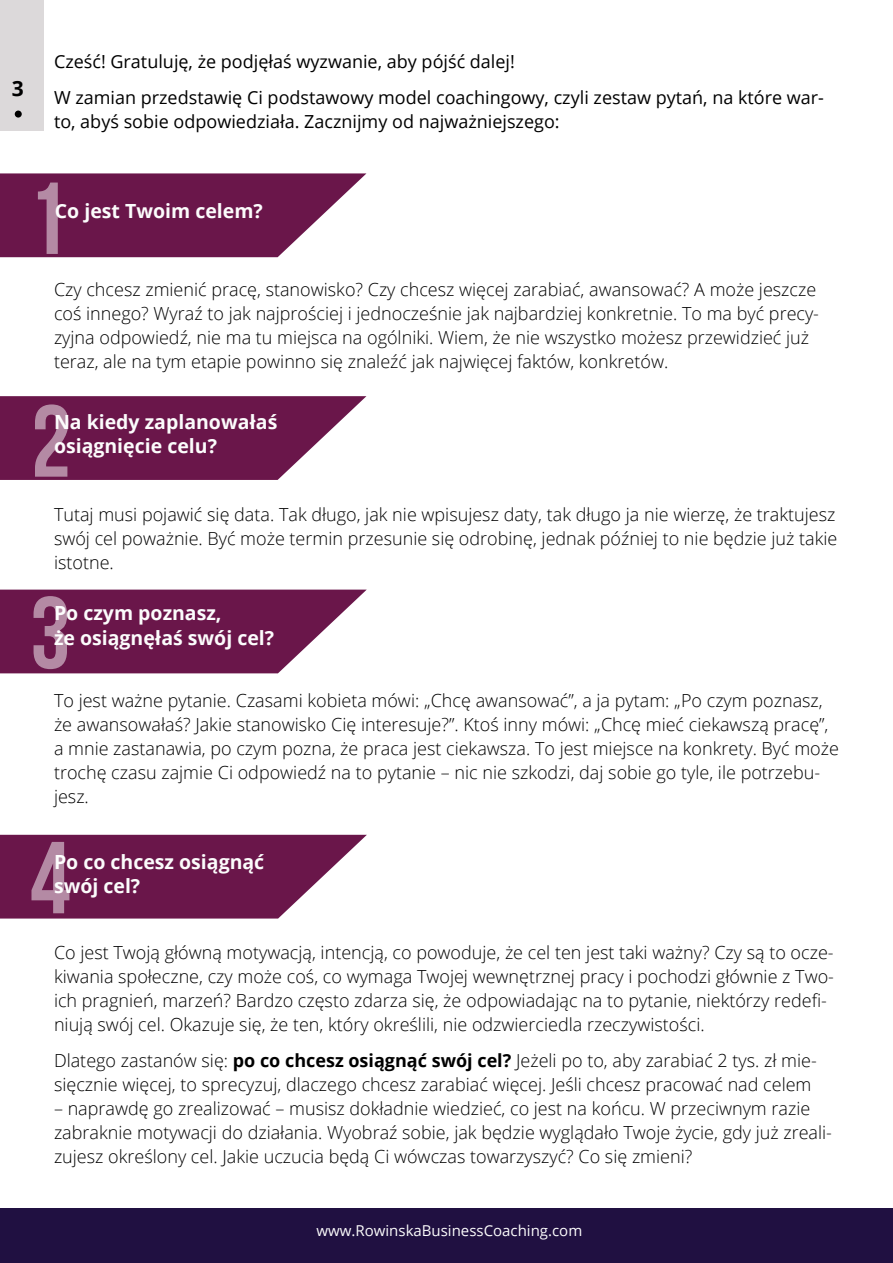
<style>
.page{position:relative;width:893px;height:1263px;background:#fff}
.page>*{position:absolute;margin:0;border:0;box-sizing:border-box;transform-origin:0 0}
.t1{font:700 102px/222.8px "Bebas Neue";color:#fff}
.t2{font:700 21px "Open Sans";color:#000}
.t3{font:700 19.5px/24px "Open Sans";color:#fcfcfc}
.t4{font:300 18px/24px "Open Sans";color:#000}
.t5{font:18px/24px "Open Sans";color:#000}
.t6{font:15px "Open Sans";color:#fcfcfc}
.s1{font-weight:700}
</style>
<div class="page">
<div style="left:0;top:1209px;width:893px;height:54px;background:#201041"></div>
<div style="left:0;top:0;width:43px;height:130px;background:#dcd9da"></div>
<div style="left:15px;top:111px;width:7px;height:7px;background:#000;border-radius:50%"></div>
<svg style="left:0;top:173px;width:366px;height:84px;background:#7c3260"></svg>
<svg style="left:0;top:396px;width:366px;height:84px;background:#7c3260"></svg>
<svg style="left:0;top:590px;width:367px;height:83px;background:#7c3260"></svg>
<svg style="left:0;top:835px;width:367px;height:83px;background:#7c325f"></svg>
<p class="t2" style="left:12px;top:73px;width:13px">3</p>
<p class="t5" style="left:54px;top:49px;width:462px">Cześć! Gratuluję, że podjęłaś wyzwanie, aby pójść dalej!</p>
<p class="t5" style="left:54px;top:85px;width:771px">W zamian przedstawię Ci podstawowy model coachingowy, czyli zestaw pytań, na które war&shy;to, abyś sobie odpowiedziała. Zacznijmy od najważniejszego:</p>
<h1 class="t1" style="left:27px;top:106px;width:46px">1<br>2</h1>
<p class="t3" style="left:55px;top:198px;width:209px">Co jest Twoim celem?</p>
<p class="t4" style="left:54px;top:277px;width:767px">Czy chcesz zmienić pracę, stanowisko? Czy chcesz więcej zarabiać, awansować? A może jeszcze coś innego? Wyraź to jak najprościej i jednocześnie jak najbardziej konkretnie. To ma być precy&shy;zyjna odpowiedź, nie ma tu miejsca na ogólniki. Wiem, że nie wszystko możesz przewidzieć już teraz, ale na tym etapie powinno się znaleźć jak najwięcej faktów, konkretów.</p>
<p class="t3" style="left:54px;top:409px;width:225px">Na kiedy zaplanowałaś osiągnięcie celu?</p>
<p class="t4" style="left:54px;top:502px;width:785px;text-align:justify">Tutaj musi pojawić się data. Tak długo, jak nie wpisujesz daty, tak długo ja nie wierzę, że traktujesz swój cel poważnie. Być może termin przesunie się odrobinę, jednak później to nie będzie już takie istotne.</p>
<h1 class="t1" style="left:30px;top:520px;width:42px">3</h1>
<p class="t3" style="left:54px;top:600px;width:169px">Po czym poznasz,</p>
<p class="t3" style="left:54px;top:625px;width:222px">że osiągnęłaś swój cel?</p>
<p class="t4" style="left:54px;top:688px;width:786px">To jest ważne pytanie. Czasami kobieta mówi: „Chcę awansować”, a ja pytam: „Po czym poznasz, że awansowałaś? Jakie stanowisko Cię interesuje?”. Ktoś inny mówi: „Chcę mieć ciekawszą pracę”, a mnie zastanawia, po czym pozna, że praca jest ciekawsza. To jest miejsce na konkrety. Być może trochę czasu zajmie Ci odpowiedź na to pytanie – nic nie szkodzi, daj sobie go tyle, ile potrzebu&shy;jesz.</p>
<h1 class="t1" style="left:30px;top:765px;width:42px">4</h1>
<p class="t3" style="left:54px;top:849px;width:212px">Po co chcesz osiągnąć swój cel?</p>
<p class="t4" style="left:54px;top:940px;width:781px">Co jest Twoją główną motywacją, intencją, co powoduje, że cel ten jest taki ważny? Czy są to ocze&shy;kiwania społeczne, czy może coś, co wymaga Twojej wewnętrznej pracy i pochodzi głównie z Two&shy;ich pragnień, marzeń? Bardzo często zdarza się, że odpowiadając na to pytanie, niektórzy redefi&shy;niują swój cel. Okazuje się, że ten, który określili, nie odzwierciedla rzeczywistości.</p>
<p class="t4" style="left:54px;top:1048px;width:764px">Dlatego zastanów się: <span class="s1">po co chcesz osiągnąć swój cel?</span> Jeżeli po to, aby zarabiać 2 tys. zł mie&shy;sięcznie więcej, to sprecyzuj, dlaczego chcesz zarabiać więcej. Jeśli chcesz pracować nad celem</p>
<p class="t4" style="left:54px;top:1096px;width:779px">– naprawdę go zrealizować – musisz dokładnie wiedzieć, co jest na końcu. W przeciwnym razie zabraknie motywacji do działania. Wyobraź sobie, jak będzie wyglądało Twoje życie, gdy już zreali&shy;zujesz określony cel. Jakie uczucia będą Ci wówczas towarzyszyć? Co się zmieni?</p>
<p class="t6" style="left:316px;top:1220px;width:267px">www.RowinskaBusinessCoaching.com</p>
</div>
